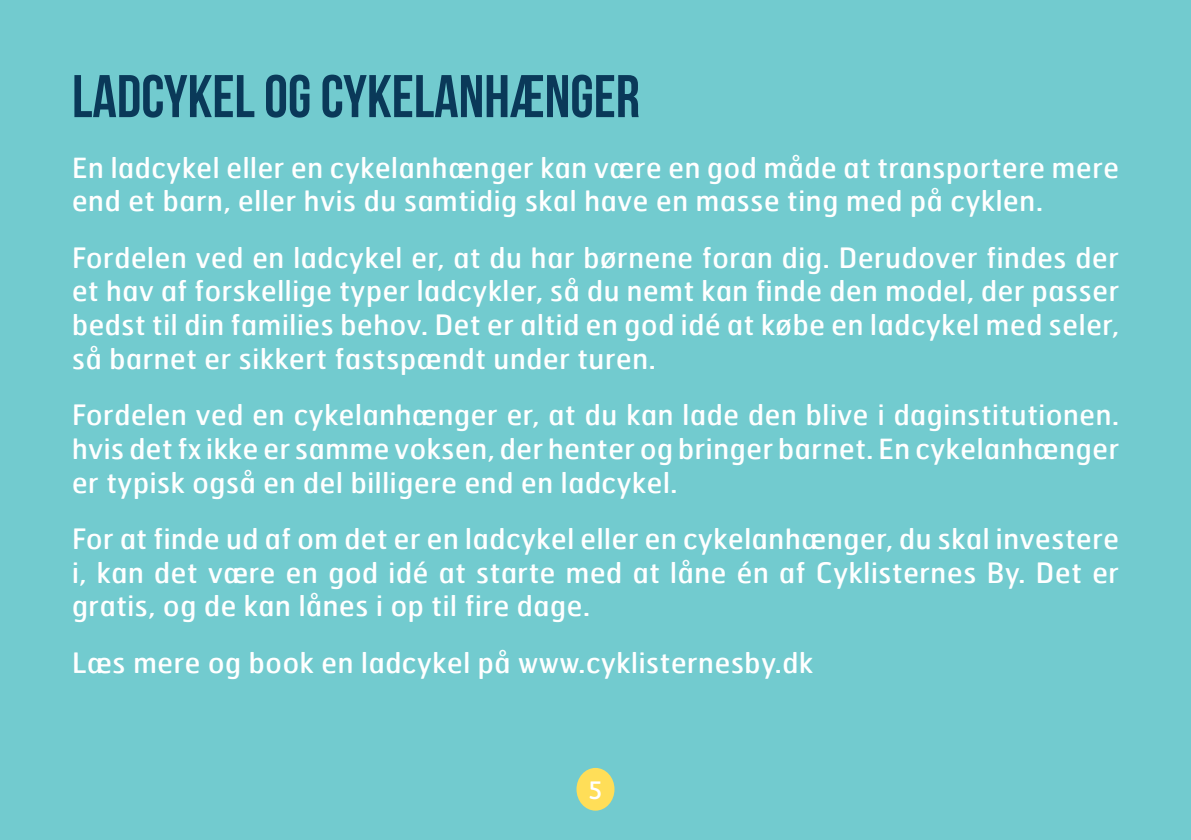
<style>
.page{position:relative;width:1191px;height:840px;background:#fff}
.page>*{position:absolute;margin:0;border:0;box-sizing:border-box;transform-origin:0 0}
.t1{font:60px "Bebas Neue";color:#0a3959}
.t2{font:28px/33.6px "Hermes";letter-spacing:.025em;color:#fff;text-align:justify}
.t3{font:24px "Hermes";color:#fff}
</style>
<div class="page">
<div style="left:0;top:0;width:1191px;height:839px;background:#72cbcf"></div>
<div style="left:576px;top:767px;width:38px;height:43px;background:#ffde58;border-radius:50%"></div>
<p class="t1" style="left:72px;top:63px;width:569px">LADCYKEL OG CYKELANHÆNGER</p>
<p class="t2" style="left:72px;top:150px;width:1048px">En ladcykel eller en cykelanhænger kan være en god måde at transportere mere end et barn, eller hvis du samtidig skal have en masse ting med på cyklen.</p>
<p class="t2" style="left:72px;top:240px;width:1048px">Fordelen ved en ladcykel er, at du har børnene foran dig. Derudover findes der et hav af forskellige typer ladcykler, så du nemt kan finde den model, der passer bedst til din families behov. Det er altid en god idé at købe en ladcykel med seler, så barnet er sikkert fastspændt under turen.</p>
<p class="t2" style="left:72px;top:397px;width:1048px">Fordelen ved en cykelanhænger er, at du kan lade den blive i daginstitutionen. hvis det fx ikke er samme voksen, der henter og bringer barnet. En cykelanhænger er typisk også en del billigere end en ladcykel.</p>
<p class="t2" style="left:72px;top:520px;width:1048px">For at finde ud af om det er en ladcykel eller en cykelanhænger, du skal investere i, kan det være en god idé at starte med at låne én af Cyklisternes By. Det er gratis, og de kan lånes i op til fire dage.</p>
<p class="t2" style="left:72px;top:644px;width:742px">Læs mere og book en ladcykel på www.cyklisternesby.dk</p>
<p class="t3" style="left:588px;top:774px;width:15px">5</p>
</div>
